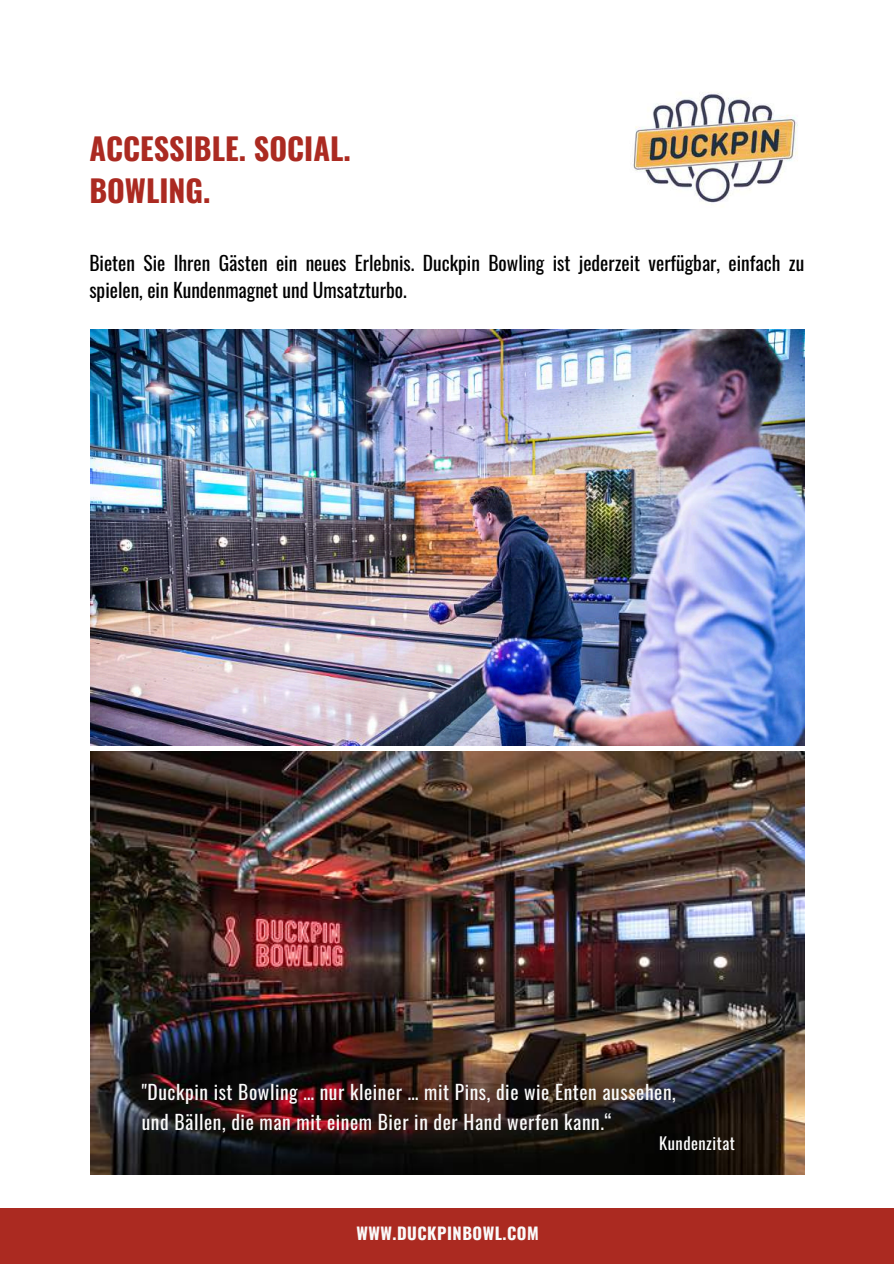
<style>
.page{position:relative;width:894px;height:1264px;background:#fff}
.page>*{position:absolute;margin:0;border:0;box-sizing:border-box;transform-origin:0 0}
.t1{font:700 30.3px/41.7px "Oswald";color:#ab2a21}
.t2{font:19.5px/27px "Oswald";color:#000}
.t3{font:19.5px/30.3px "Oswald";letter-spacing:.03em;color:#fafafa}
.t4{font:700 16.5px "Oswald";letter-spacing:.03em;color:#fafafa}
.t5{font:16.5px "Oswald";letter-spacing:.03em;color:#fff}
</style>
<div class="page">
<div style="left:0;top:1208px;width:893px;height:55px;background:#ab2a21"></div>
<img style="left:90px;top:329px;width:713px;height:416px">
<img style="left:90px;top:751px;width:713px;height:423px">
<img style="left:633px;top:92px;width:165px;height:111px">
<h1 class="t1" style="left:89px;top:127px;width:263px">ACCESSIBLE. SOCIAL.<br>BOWLING.</h1>
<p class="t2" style="left:89px;top:249px;width:716px">Bieten Sie Ihren Gästen ein neues Erlebnis. Duckpin Bowling ist jederzeit verfügbar, einfach zu spielen, ein Kundenmagnet und Umsatzturbo.</p>
<p class="t3" style="left:142px;top:1076px;width:535px">"Duckpin ist Bowling … nur kleiner … mit Pins, die wie Enten aussehen, und Bällen, die man mit einem Bier in der Hand werfen kann.“</p>
<p class="t5" style="left:659px;top:1130px;width:77px">Kundenzitat</p>
<p class="t4" style="left:356px;top:1220px;width:184px">WWW.DUCKPINBOWL.COM</p>
</div>
